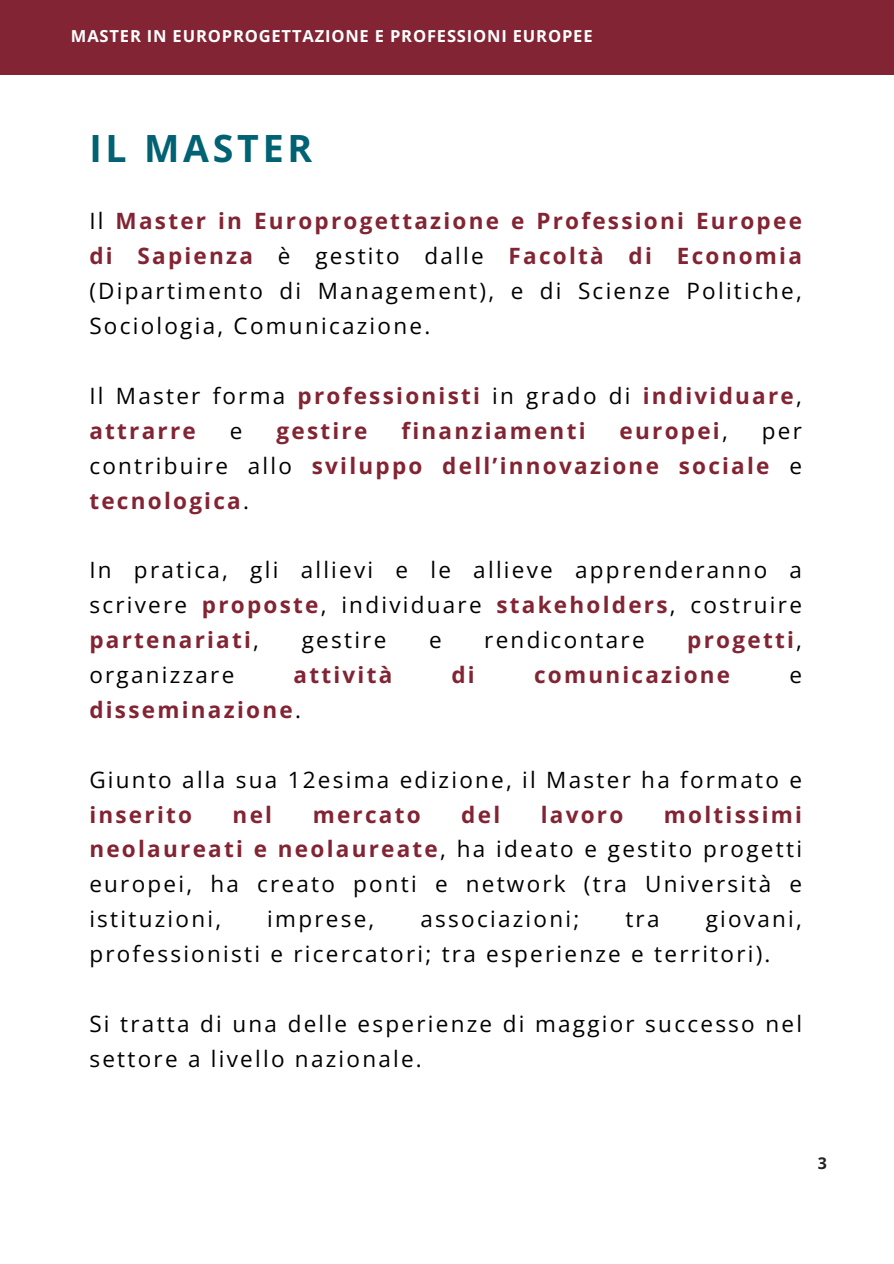
<style>
.page{position:relative;width:894px;height:1264px;background:#fff}
.page>*{position:absolute;margin:0;border:0;box-sizing:border-box;transform-origin:0 0}
.t1{font:700 37.5px "Open Sans";letter-spacing:.1em;color:#006272}
.t2{font:22.5px/34.8px "Open Sans";letter-spacing:.1em;color:#000;text-align:justify}
.t3{font:700 22.5px/34.8px "Open Sans";letter-spacing:.1em;color:#822433}
.t4{font:700 16.5px "Open Sans";letter-spacing:.05em;color:#fff}
.t5{font:700 16.05px "Open Sans";color:#222}
.s1{font-weight:700;color:#822433}
.s2{font-weight:400;color:#000}
</style>
<div class="page">
<div style="left:0;top:0;width:893px;height:74px;background:#822433"></div>
<h2 class="t4" style="left:71px;top:25px;width:523px">MASTER IN EUROPROGETTAZIONE E PROFESSIONI EUROPEE</h2>
<h2 class="t1" style="left:89px;top:122px;width:224px">IL MASTER</h2>
<p class="t2" style="left:89px;top:203px;width:714px">Il <span class="s1">Master in Europrogettazione e Professioni Europee di Sapienza</span> è gestito dalle <span class="s1">Facoltà di Economia </span>(Dipartimento di Management), e di Scienze Politiche, Sociologia, Comunicazione.</p>
<p class="t3" style="left:89px;top:378px;width:714px"><span class="s2">Il Master forma</span> professionisti <span class="s2">in grado di</span> individuare<span class="s2">, </span>attrarre</p>
<p class="t2" style="left:230px;top:412px;width:14px">e</p>
<p class="t3" style="left:276px;top:412px;width:92px">gestire</p>
<p class="t3" style="left:401px;top:412px;width:185px">finanziamenti</p>
<p class="t3" style="left:619px;top:412px;width:110px">europei<span class="s2">,</span></p>
<p class="t3" style="left:89px;top:412px;width:714px;text-align:justify;text-indent:672px"><span class="s2">per contribuire allo</span> sviluppo dell’innovazione sociale <span class="s2">e </span>tecnologica<span class="s2">.</span></p>
<h1 class="t2" style="left:89px;top:552px;width:714px">In pratica, gli allievi e le allieve apprenderanno a scrivere <span class="s1">proposte</span>, individuare <span class="s1">stakeholders</span>, costruire <span class="s1">partenariati</span>,</h1>
<h1 class="t2" style="left:301px;top:622px;width:86px">gestire</h1>
<h1 class="t2" style="left:429px;top:622px;width:14px">e</h1>
<h1 class="t2" style="left:484px;top:622px;width:162px">rendicontare</h1>
<h1 class="t3" style="left:687px;top:622px;width:116px">progetti<span class="s2">,</span></h1>
<h1 class="t2" style="left:89px;top:657px;width:146px">organizzare</h1>
<h1 class="t3" style="left:293px;top:657px;width:100px">attività</h1>
<h1 class="t3" style="left:451px;top:657px;width:25px">di</h1>
<h1 class="t3" style="left:534px;top:657px;width:198px">comunicazione</h1>
<h1 class="t2" style="left:789px;top:657px;width:14px">e</h1>
<h1 class="t3" style="left:89px;top:691px;width:213px">disseminazione<span class="s2">.</span></h1>
<h2 class="t2" style="left:89px;top:761px;width:714px">Giunto alla sua 12esima edizione, il Master ha formato e <span class="s1">inserito</span></h2>
<h2 class="t2" style="left:89px;top:796px;width:714px;text-indent:574px"><span class="s1">moltissimi neolaureati e neolaureate</span>, ha ideato e gestito progetti europei, ha creato ponti e network (tra Università e istituzioni,</h2>
<h2 class="t3" style="left:232px;top:796px;width:41px">nel</h2>
<h2 class="t3" style="left:312px;top:796px;width:109px">mercato</h2>
<h2 class="t3" style="left:461px;top:796px;width:40px">del</h2>
<h2 class="t3" style="left:540px;top:796px;width:84px">lavoro</h2>
<h2 class="t2" style="left:89px;top:901px;width:714px;text-indent:616px">giovani, professionisti e ricercatori; tra esperienze e territori).</h2>
<h2 class="t2" style="left:267px;top:901px;width:109px">imprese,</h2>
<h2 class="t2" style="left:420px;top:901px;width:160px">associazioni;</h2>
<h2 class="t2" style="left:625px;top:901px;width:36px">tra</h2>
<h2 class="t2" style="left:89px;top:1005px;width:714px">Si tratta di una delle esperienze di maggior successo nel settore a livello nazionale.</h2>
<h2 class="t5" style="left:817px;top:1151px;width:11px">3</h2>
</div>
